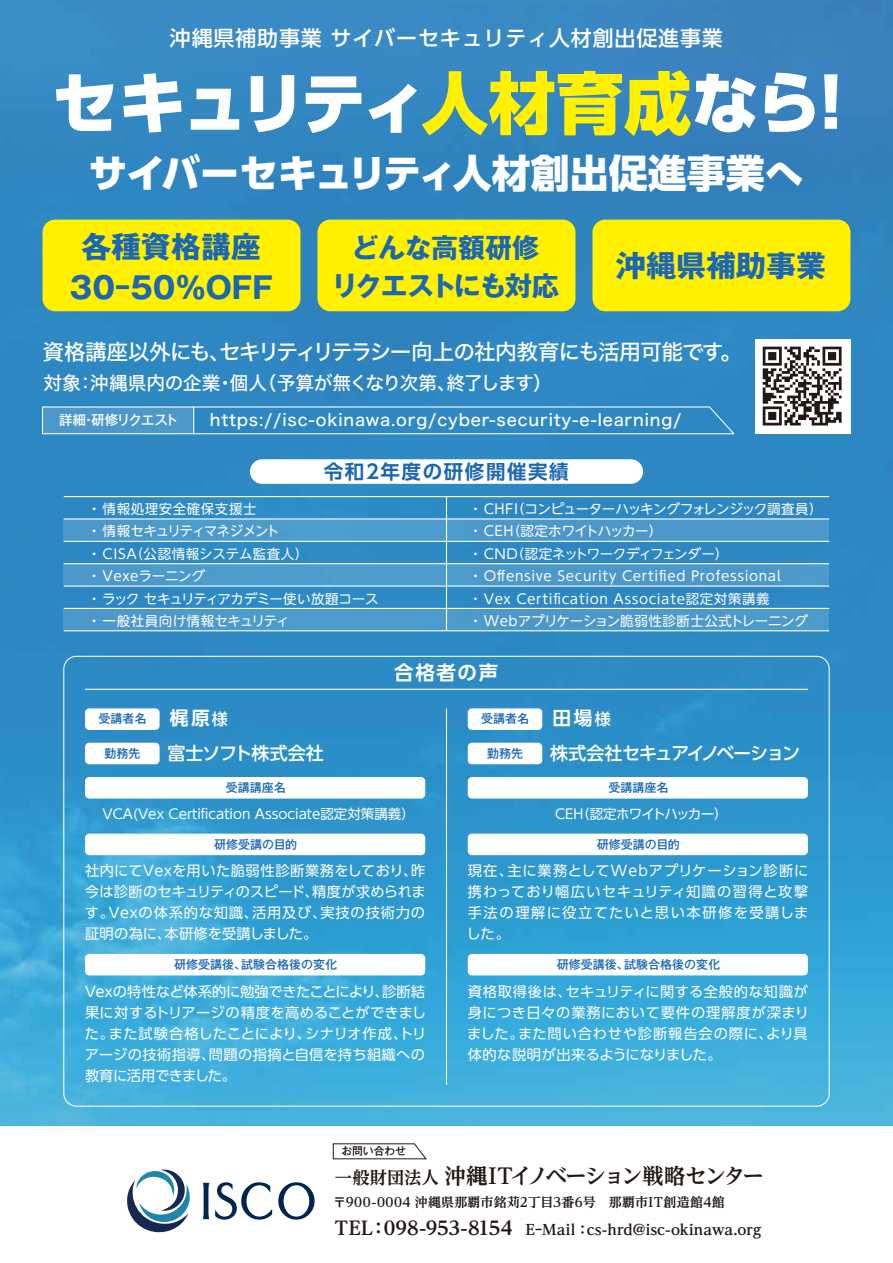
<style>
.page{position:relative;width:893px;height:1263px;background:#fff}
.page>*{position:absolute;margin:0;border:0;box-sizing:border-box;transform-origin:0 0}
.t1{font:800 67.5px "UD Shin Go Pr 6";letter-spacing:-.065em;color:#fff}
.t2{font:800 39px "UD Shin Go Pr 6";color:#fff}
.t3{font:700 30px/40.5px "Gothic MB101 Pro";color:#1b67b3;text-align:center}
.t4{font:700 27px/37.5px "Gothic MB101 Pro";letter-spacing:-.02em;color:#1b67b3;text-align:center}
.t5{font:21.75px "Hiragino Sans W5";letter-spacing:-.045em;color:#fff}
.t6{font:700 21.6px "UD Reimin Pro";letter-spacing:-.105em;color:#221815}
.t7{font:500 21px "UD Shin Go Pr 6";letter-spacing:.04em;color:#fff}
.t8{font:700 19.5px "UD Shin Go Pr 6 De";letter-spacing:.08em;color:#1b67b3}
.t9{font:700 19.5px "UD Shin Go Pr 6 De";letter-spacing:.085em;color:#fff}
.t10{font:18.75px "Hiragino Sans W5";letter-spacing:-.02em;color:#fff}
.t11{font:700 18.75px "UD Shin Go Pr 6 De";color:#fff}
.t12{font:500 18px "UD Shin Go Pr 6";letter-spacing:-.08em;color:#fff}
.t13{font:500 18px "UD Shin Go Pr 6";letter-spacing:-.015em;color:#fff}
.t14{font:16.5px "Hiragino Sans W5";letter-spacing:.05em;color:#fff}
.t15{font:700 expanded 14.4px "UD Reimin Pro";color:#221815}
.t16{font:14.25px/21px "UD Shin Go Pr 6";letter-spacing:.03em;color:#fff;text-align:justify}
.t17{font:13.5px/22.4px "UD Shin M Go Pro";letter-spacing:.04em;color:#fff}
.t18{font:13.5px/22.4px "UD Shin M Go Pro";color:#fff}
.t19{font:13.5px "UD Shin Go Pr 6";color:#fff}
.t20{font:13.5px "UD Shin Go Pr 6";letter-spacing:-.06em;color:#fff}
.t21{font:500 13.5px "Gothic MB101 Pro";letter-spacing:-.05em;color:#fff}
.t22{font:700 12.9px "UD Reimin Pro";letter-spacing:.015em;color:#221815}
.t23{font:500 12px "Gothic MB101 Pro";color:#1b67b3}
.t24{font:500 10.8px "Gothic MB101 Pro";letter-spacing:-.01em;color:#221815}
.s1{color:#fff100}
.s2{font-family:"UD Shin Go Pr 6";font-weight:500;font-size:15.9px}
.s3{font-size:17.25px}
.s4{font-size:18.75px}
</style>
<div class="page">
<img style="left:0;top:0;width:893px;height:1126px">
<div style="left:755px;top:339px;width:95px;height:95px;background:#fff"></div>
<svg style="left:763px;top:347px;width:79px;height:78px"></svg>
<svg style="left:127px;top:1169px;width:63px;height:64px"></svg>
<svg style="left:203px;top:1183px;width:6px;height:36px"></svg>
<svg style="left:215px;top:1182px;width:57px;height:38px"></svg>
<svg style="left:278px;top:1182px;width:37px;height:38px"></svg>
<div style="left:35px;top:99px;width:823px;height:158px;background:#3183bf"></div>
<div style="left:43px;top:220px;width:257px;height:91px;background:#fff100;border-radius:13px"></div>
<div style="left:317px;top:220px;width:258px;height:91px;background:#fff100;border-radius:13px"></div>
<div style="left:592px;top:220px;width:258px;height:91px;background:#fff100;border-radius:13px"></div>
<svg style="left:332px;top:1143px;width:95px;height:17px"></svg>
<hr style="left:446px;top:708px;width:1px;height:377px;background:#fff">
<hr style="left:85px;top:689px;width:723px;height:1px;background:#fff">
<div style="left:64px;top:519px;width:765px;height:22px;background:#4c98cb"></div>
<div style="left:64px;top:564px;width:765px;height:22px;background:#4c98cb"></div>
<div style="left:64px;top:608px;width:765px;height:23px;background:#4c9acd"></div>
<div style="left:250px;top:459px;width:393px;height:25px;background:#fff;border-radius:12px"></div>
<hr style="left:64px;top:518px;width:765px;height:1px;background:#fff">
<hr style="left:64px;top:496px;width:765px;height:1px;background:#fff">
<hr style="left:64px;top:541px;width:765px;height:1px;background:#fff">
<hr style="left:64px;top:563px;width:765px;height:1px;background:#fff">
<hr style="left:64px;top:585px;width:765px;height:2px;background:#fff">
<hr style="left:446px;top:497px;width:1px;height:134px;background:#fff">
<hr style="left:64px;top:608px;width:765px;height:1px;background:#fff">
<hr style="left:64px;top:630px;width:765px;height:1px;background:#fff">
<div style="left:85px;top:708px;width:75px;height:22px;background:#fff;border-radius:4px"></div>
<div style="left:85px;top:743px;width:75px;height:21px;background:#fff;border-radius:4px"></div>
<div style="left:85px;top:777px;width:340px;height:21px;background:#fff;border-radius:4px"></div>
<div style="left:85px;top:834px;width:340px;height:21px;background:#fff;border-radius:4px"></div>
<div style="left:85px;top:954px;width:340px;height:21px;background:#fff;border-radius:4px"></div>
<div style="left:468px;top:708px;width:74px;height:22px;background:#fff;border-radius:4px"></div>
<div style="left:468px;top:743px;width:74px;height:21px;background:#fff;border-radius:4px"></div>
<div style="left:468px;top:777px;width:340px;height:21px;background:#fff;border-radius:4px"></div>
<div style="left:468px;top:834px;width:340px;height:21px;background:#fff;border-radius:4px"></div>
<div style="left:468px;top:954px;width:340px;height:21px;background:#fff;border-radius:4px"></div>
<svg style="left:41px;top:406px;width:694px;height:29px;background:#4393c9"></svg>
<h3 class="t7" style="left:170px;top:21px;width:554px">沖縄県補助事業サイバーセキュリティ人材創出促進事業</h3>
<h1 class="t1" style="left:51px;top:48px;width:815px">セキュリティ<span class="s1">人材育成</span>なら！</h1>
<h2 class="t2" style="left:89px;top:141px;width:717px">サイバーセキュリティ人材創出促進事業へ</h2>
<h3 class="t3" style="left:70px;top:223px;width:205px">各種資格講座<br>30-50%OFF</h3>
<h3 class="t4" style="left:331px;top:226px;width:229px">どんな高額研修<br>リクエストにも対応</h3>
<h3 class="t3" style="left:616px;top:241px;width:212px">沖縄県補助事業</h3>
<h3 class="t5" style="left:42px;top:332px;width:701px">資格講座以外にも、セキリティリテラシー向上の社内教育にも活用可能です。</h3>
<h3 class="t10" style="left:43px;top:366px;width:510px">対象：沖縄県内の企業・個人（予算が無くなり次第、終了します）</h3>
<p class="t21" style="left:59px;top:409px;width:121px">詳細・研修リクエスト</p>
<p class="t14" style="left:210px;top:405px;width:473px">https://isc-okinawa.org/cyber-security-e-learning/</p>
<h3 class="t8" style="left:324px;top:455px;width:246px">令和2年度の研修開催実績</h3>
<p class="t18" style="left:88px;top:497px;width:292px">・ 情報処理安全確保支援士<br>・ 情報セキュリティマネジメント<br>・ CISA（公認情報システム監査人）<br>・ Vexeラーニング<br>・ ラック セキュリティアカデミー使い放題コース・ 一般社員向け情報セキュリティ</p>
<p class="t17" style="left:469px;top:497px;width:355px">・ CHFI（コンピューターハッキングフォレンジック調査員）・ CEH（認定ホワイトハッカー）<br>・ CND（認定ネットワークディフェンダー）<br>・ Offensive Security Certified Professional<br>・ Vex Certification Associate認定対策講義<br>・ Webアプリケーション脆弱性診断士公式トレーニング</p>
<h3 class="t9" style="left:394px;top:657px;width:105px">合格者の声</h3>
<p class="t23" style="left:98px;top:709px;width:49px">受講者名</p>
<p class="t23" style="left:104px;top:743px;width:37px">勤務先</p>
<h3 class="t11" style="left:170px;top:703px;width:60px">梶原<span class="s2">様</span></h3>
<p class="t13" style="left:167px;top:738px;width:158px">富士ソフト株式会社</p>
<p class="t23" style="left:481px;top:709px;width:49px">受講者名</p>
<p class="t23" style="left:487px;top:743px;width:37px">勤務先</p>
<h3 class="t11" style="left:552px;top:703px;width:60px">田場<span class="s2">様</span></h3>
<p class="t12" style="left:550px;top:738px;width:251px">株式会社セキュアイノベーション</p>
<p class="t23" style="left:226px;top:778px;width:61px">受講講座名</p>
<p class="t23" style="left:608px;top:778px;width:61px">受講講座名</p>
<p class="t19" style="left:103px;top:803px;width:314px">VCA(Vex Certification Associate認定対策講義）</p>
<p class="t20" style="left:555px;top:803px;width:174px">CEH（認定ホワイトハッカー）</p>
<p class="t23" style="left:214px;top:834px;width:85px">研修受講の目的</p>
<p class="t23" style="left:597px;top:834px;width:85px">研修受講の目的</p>
<p class="t16" style="left:85px;top:860px;width:342px">社内にてVexを用いた脆弱性診断業務をしており、昨今は診断のセキュリティのスピード、精度が求められます。Vexの体系的な知識、活用及び、実技の技術力の証明の為に、本研修を受講しました。</p>
<p class="t16" style="left:466px;top:860px;width:344px">現在、主に業務としてWebアプリケーション診断に携わっており幅広いセキュリティ知識の習得と攻撃手法の理解に役立てたいと思い本研修を受講しました。</p>
<p class="t23" style="left:174px;top:954px;width:165px">研修受講後、試験合格後の変化</p>
<p class="t23" style="left:557px;top:954px;width:165px">研修受講後、試験合格後の変化</p>
<p class="t16" style="left:85px;top:980px;width:343px">Vexの特性など体系的に勉強できたことにより、診断結果に対するトリアージの精度を高めることができました。また試験合格したことにより、シナリオ作成、トリアージの技術指導、問題の指摘と自信を持ち組織への教育に活用できました。</p>
<p class="t16" style="left:467px;top:980px;width:343px">資格取得後は、セキュリティに関する全般的な知識が身につき日々の業務において要件の理解度が深まりました。また問い合わせや診断報告会の際に、より具体的な説明が出来るようになりました。</p>
<p class="t24" style="left:341px;top:1142px;width:66px">お問い合わせ</p>
<h3 class="t6" style="left:335px;top:1158px;width:431px"><span class="s3">一般財団法人</span> 沖縄ITイノベーション戦略センター</h3>
<p class="t22" style="left:333px;top:1191px;width:393px">〒900-0004 沖縄県那覇市銘苅2丁目3番6号　那覇市IT創造館4館</p>
<p class="t15" style="left:334px;top:1218px;width:429px"><span class="s4">TEL：098-953-8154</span> E-Mail：cs-hrd@isc-okinawa.org</p>
</div>
